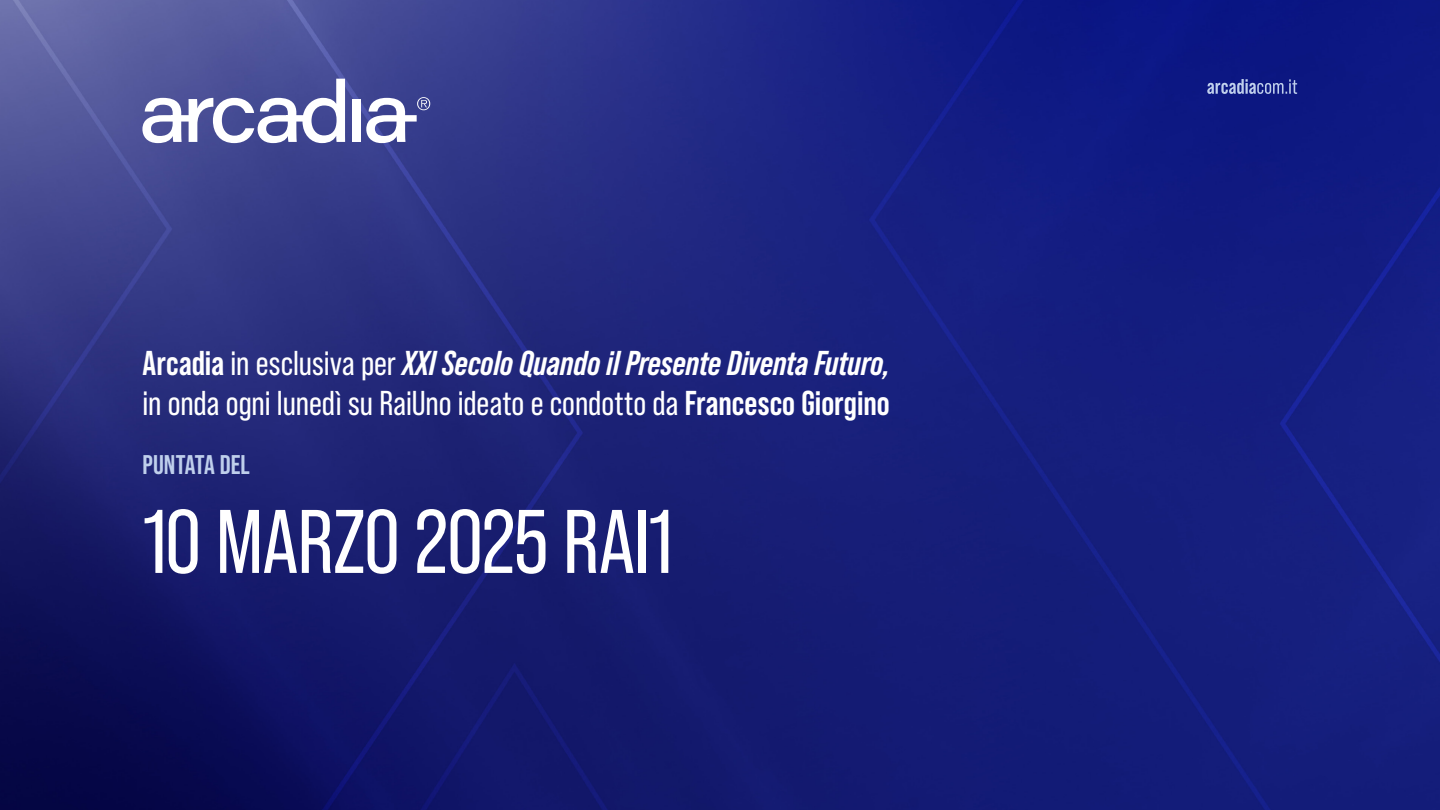
<style>
.page{position:relative;width:1440px;height:810px;background:#fff}
.page>*{position:absolute;margin:0;border:0;box-sizing:border-box;transform-origin:0 0}
.t1{font:90px "Bebas Neue Pro";letter-spacing:-.01em;color:#fff}
.t2{font:34.5px/39.5px "Bebas Neue Pro";color:#fff}
.t3{font:700 27px "Bebas Neue Pro";color:#bfcfec}
.s1{font-weight:700}
.s2{font-weight:700;font-style:italic}
</style>
<div class="page">
<img style="left:0;top:0;width:1440px;height:810px">
<svg style="left:142px;top:79px;width:203px;height:64px"></svg>
<div style="left:352px;top:99px;width:9px;height:43px;background:#fff"></div>
<svg style="left:366px;top:97px;width:64px;height:46px"></svg>
<svg style="left:1207px;top:79px;width:90px;height:15px"></svg>
<p class="t2" style="left:142px;top:343px;width:749px"><span class="s1">Arcadia</span> in esclusiva per <span class="s2">XXI Secolo Quando il Presente Diventa Futuro, </span>in onda ogni lunedì su RaiUno ideato e condotto da <span class="s1">Francesco Giorgino</span></p>
<p class="t3" style="left:142px;top:449px;width:109px">PUNTATA DEL</p>
<h1 class="t1" style="left:142px;top:491px;width:532px">10 MARZO 2025 RAI1</h1>
</div>
